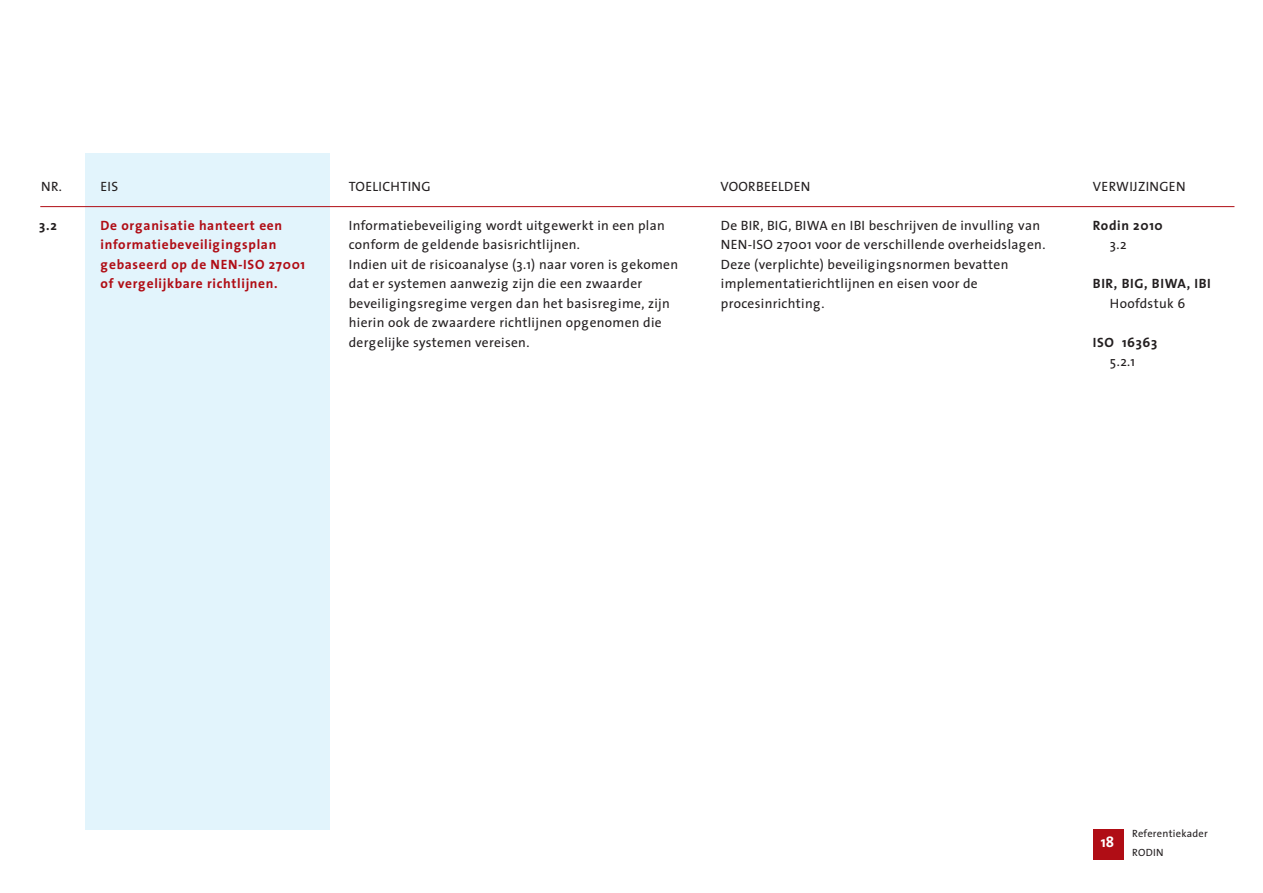
<style>
.page{position:relative;width:1263px;height:893px;background:#fff}
.page>*{position:absolute;margin:0;border:0;box-sizing:border-box;transform-origin:0 0}
.t1{font:700 15px "Thesis Sans";color:#fff}
.t2{font:13.5px/19.5px "Thesis Sans";letter-spacing:.025em;color:#231f20}
.t3{font:700 13.5px/19.5px "Thesis Sans";letter-spacing:.05em;color:#b00d15}
.t4{font:700 13.5px "Thesis Sans";letter-spacing:.05em;color:#231f20}
.t5{font:10.5px/19.5px "Thesis Sans";letter-spacing:.025em;color:#231f20}
</style>
<div class="page">
<div style="left:85px;top:153px;width:244px;height:676px;background:#e2f4fc"></div>
<hr style="left:40px;top:206px;width:1194px;height:1px;background:#b00d15">
<div style="left:1093px;top:829px;width:31px;height:31px;background:#b00d15"></div>
<p class="t2" style="left:41px;top:178px;width:22px">NR.</p>
<p class="t2" style="left:101px;top:178px;width:19px">EIS</p>
<p class="t2" style="left:349px;top:178px;width:83px">TOELICHTING</p>
<p class="t2" style="left:720px;top:178px;width:92px">VOORBEELDEN</p>
<p class="t2" style="left:1093px;top:178px;width:94px">VERWIJZINGEN</p>
<p class="t4" style="left:39px;top:220px;width:19px">3.2</p>
<p class="t3" style="left:101px;top:217px;width:206px">De organisatie hanteert een informatiebeveiligingsplan gebaseerd op de NEN-ISO 27001 of vergelijkbare richtlijnen.</p>
<p class="t2" style="left:349px;top:217px;width:331px">Informatiebeveiliging wordt uitgewerkt in een plan conform de geldende basisrichtlijnen.<br>Indien uit de risicoanalyse (3.1) naar voren is gekomen dat er systemen aanwezig zijn die een zwaarder beveiligingsregime vergen dan het basisregime, zijn hierin ook de zwaardere richtlijnen opgenomen die dergelijke systemen vereisen.</p>
<p class="t2" style="left:721px;top:217px;width:326px">De BIR, BIG, BIWA en IBI beschrijven de invulling van NEN-ISO 27001 voor de verschillende overheidslagen.<br>Deze (verplichte) beveiligingsnormen bevatten implementatierichtlijnen en eisen voor de procesinrichting.</p>
<p class="t4" style="left:1093px;top:220px;width:71px">Rodin 2010</p>
<p class="t2" style="left:1110px;top:236px;width:18px">3.2</p>
<p class="t4" style="left:1093px;top:278px;width:119px">BIR, BIG, BIWA, IBI</p>
<p class="t2" style="left:1110px;top:295px;width:77px">Hoofdstuk 6</p>
<p class="t4" style="left:1093px;top:337px;width:66px">ISO 16363</p>
<p class="t2" style="left:1110px;top:353px;width:27px">5.2.1</p>
<p class="t1" style="left:1101px;top:836px;width:15px">18</p>
<p class="t5" style="left:1132px;top:825px;width:77px">Referentiekader<br>RODIN</p>
</div>
